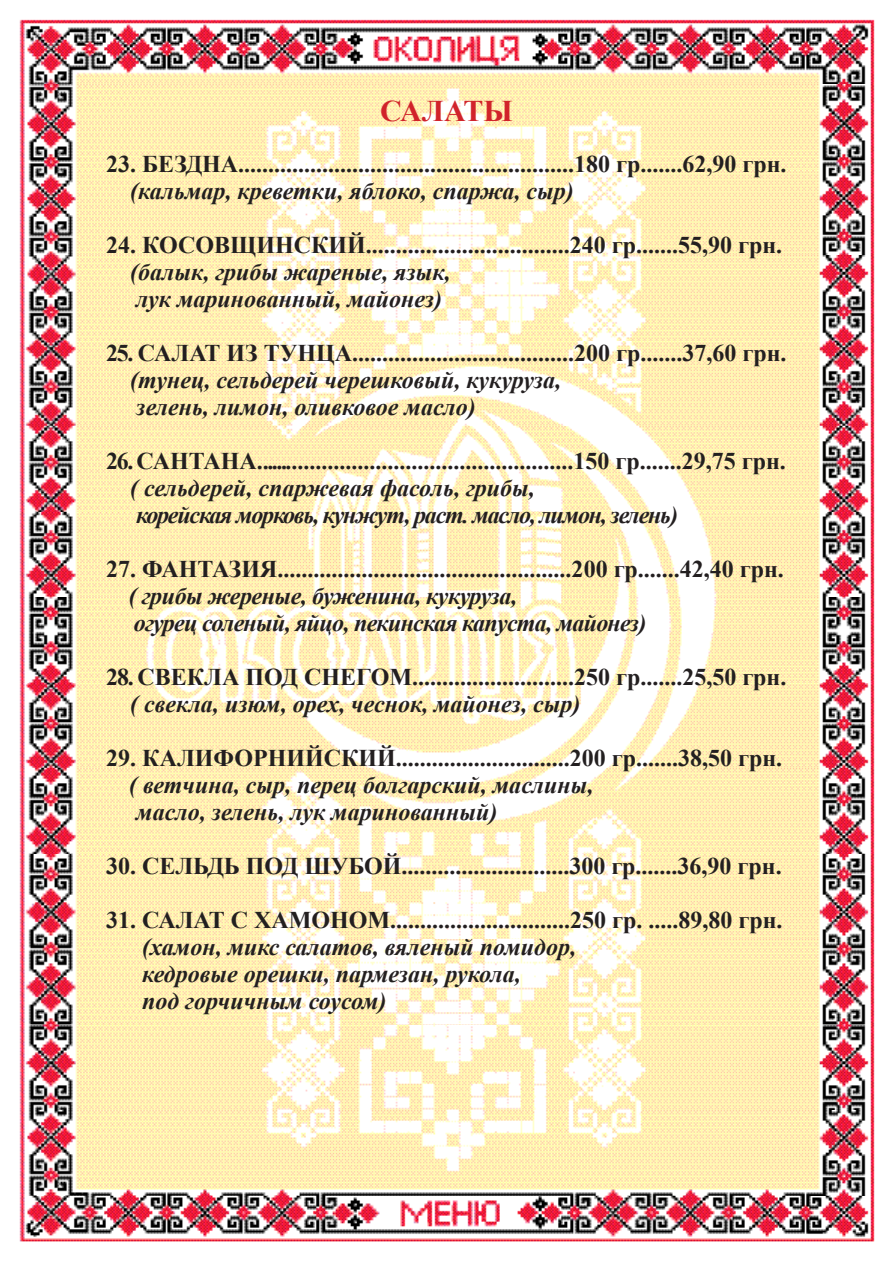
<style>
.page{position:relative;width:893px;height:1263px;background:#fff}
.page>*{position:absolute;margin:0;border:0;box-sizing:border-box;transform-origin:0 0}
.t1{font:700 30px "Times New Roman";color:#d1232a}
.t2{font:700 24px "Times New Roman";color:#231f20}
.t3{font:italic 700 24px "Times New Roman";color:#231f20}
.t4{font:italic 700 24px "Times New Roman";letter-spacing:-.05em;color:#231f20}
.t5{font:italic 700 24px "Times New Roman";letter-spacing:-.03em;color:#231f20}
.t6{font:italic 700 24px "Times New Roman";letter-spacing:-.02em;color:#231f20}
</style>
<div class="page">
<img style="left:19px;top:19px;width:856px;height:1223px">
<p class="t1" style="left:380px;top:90px;width:134px">САЛАТЫ</p>
<p class="t2" style="left:106px;top:147px;width:682px">23. БЕЗДНА........................................................180 гр.......62,90 грн.</p>
<p class="t3" style="left:130px;top:174px;width:445px">(кальмар, креветки, яблоко, спаржа, сыр)</p>
<p class="t2" style="left:106px;top:228px;width:677px">24. КОСОВЩИНСКИЙ..................................240 гр.......55,90 грн.</p>
<p class="t3" style="left:130px;top:255px;width:322px">(балык, грибы жареные, язык,</p>
<p class="t3" style="left:136px;top:282px;width:307px">лук маринованный, майонез)</p>
<p class="t2" style="left:106px;top:336px;width:682px">25. САЛАТ ИЗ ТУНЦА.....................................200 гр.......37,60 грн.</p>
<p class="t3" style="left:130px;top:363px;width:432px">(тунец, сельдерей черешковый, кукуруза,</p>
<p class="t3" style="left:136px;top:390px;width:341px">зелень, лимон, оливковое масло)</p>
<p class="t2" style="left:106px;top:444px;width:681px">26. САНТАНА......................................................150 гр.......29,75 грн.</p>
<p class="t3" style="left:130px;top:471px;width:406px">( сельдерей, спаржевая фасоль, грибы,</p>
<p class="t4" style="left:136px;top:498px;width:543px">корейская морковь, кунжут, раст. масло, лимон, зелень)</p>
<p class="t2" style="left:106px;top:552px;width:679px">27. ФАНТАЗИЯ.................................................200 гр.......42,40 грн.</p>
<p class="t6" style="left:129px;top:579px;width:390px">( грибы жереные, буженина, кукуруза,</p>
<p class="t5" style="left:134px;top:606px;width:514px">огурец соленый, яйцо, пекинская капуста, майонез)</p>
<p class="t2" style="left:106px;top:660px;width:682px">28. СВЕКЛА ПОД СНЕГОМ...........................250 гр.......25,50 грн.</p>
<p class="t3" style="left:130px;top:687px;width:451px">( свекла, изюм, орех, чеснок, майонез, сыр)</p>
<p class="t2" style="left:106px;top:741px;width:677px">29. КАЛИФОРНИЙСКИЙ.............................200 гр.......38,50 грн.</p>
<p class="t3" style="left:129px;top:768px;width:466px">( ветчина, сыр, перец болгарский, маслины,</p>
<p class="t3" style="left:136px;top:795px;width:363px">масло, зелень, лук маринованный)</p>
<p class="t2" style="left:106px;top:849px;width:677px">30. СЕЛЬДЬ ПОД ШУБОЙ............................300 гр.......36,90 грн.</p>
<p class="t2" style="left:106px;top:903px;width:678px">31. САЛАТ С ХАМОНОМ..............................250 гр. .....89,80 грн.</p>
<p class="t3" style="left:142px;top:930px;width:435px">(хамон, микс салатов, вяленый помидор,</p>
<p class="t3" style="left:142px;top:957px;width:380px">кедровые орешки, пармезан, рукола,</p>
<p class="t3" style="left:142px;top:984px;width:246px">под горчичным соусом)</p>
</div>
